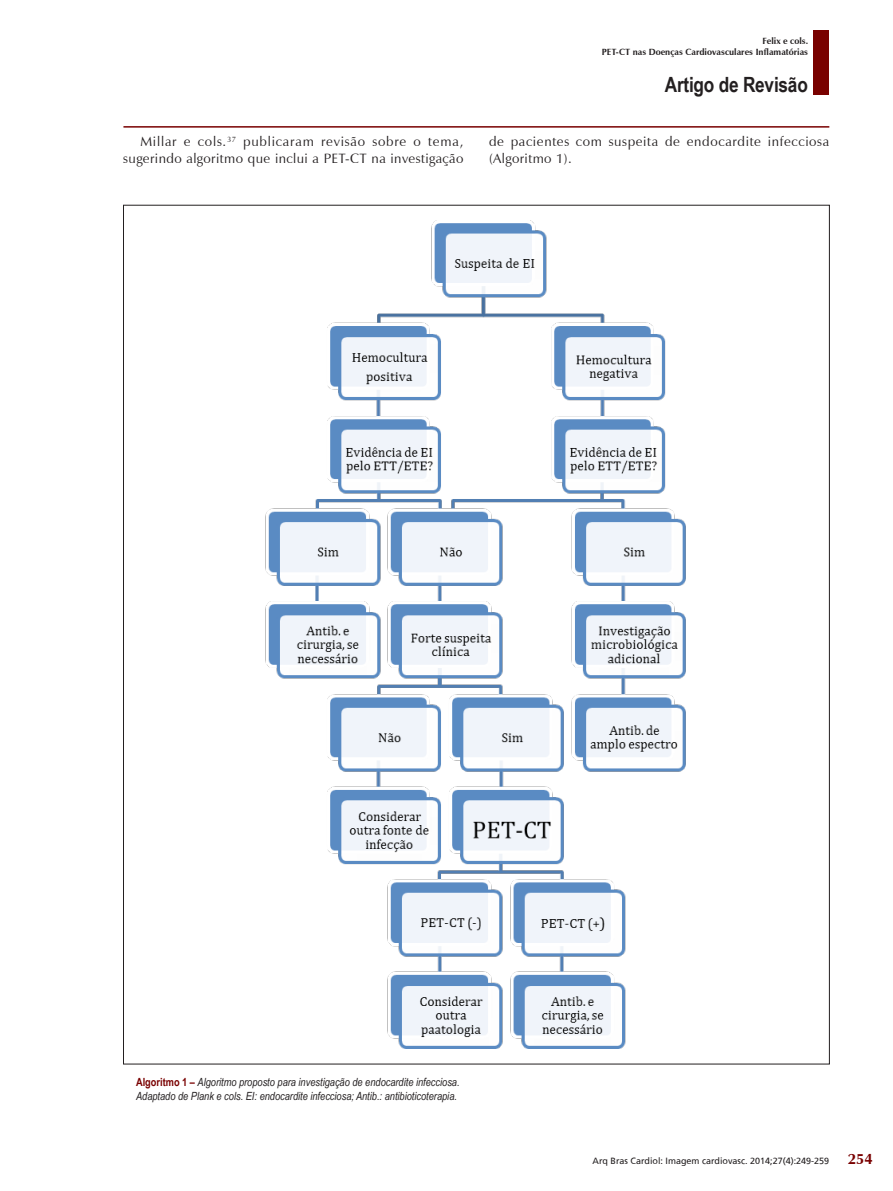
<style>
.page{position:relative;width:893px;height:1191px;background:#fff}
.page>*{position:absolute;margin:0;border:0;box-sizing:border-box;transform-origin:0 0}
.t1{font:700 21px "Arial Narrow";letter-spacing:-.01em;color:#231f20}
.t2{font:700 15px "Zapf Humanist 601 BT";color:#790100}
._01-TEXTO_BASICO{font:13.5px/16.2px "Zapf Humanist 601 BT";letter-spacing:.045em;color:#231f20;text-align:right}
._05_-_LEGENDA_TABELA{font:italic 11.25px "Arial Narrow";color:#231f20}
.t3{font:700 9px/10.8px "Zapf Humanist 601 BT";color:#231f20;text-align:right}
.t4{font:9px "Frutiger";color:#231f20}
.s1{font-weight:700;font-style:normal;color:#790100}
</style>
<div class="page">
<hr style="left:123px;top:126px;width:706px;height:2px;background:#790100">
<div style="left:813px;top:30px;width:16px;height:64px;background:#790100"></div>
<img style="left:265px;top:221px;width:421px;height:827px">
<p class="t3" style="left:602px;top:36px;width:208px">Felix e cols.<br>PET-CT nas Doenças Cardiovasculares Inflamatórias</p>
<h1 class="t1" style="left:665px;top:69px;width:145px">Artigo de Revisão</h1>
<p class="_01-TEXTO_BASICO" style="left:123px;top:134px;width:342px">Millar e cols.<sup>37</sup> publicaram revisão sobre o tema, sugerindo algoritmo que inclui a PET-CT na investigação</p>
<p class="_01-TEXTO_BASICO" style="left:489px;top:134px;width:342px;text-align:left">de pacientes com suspeita de endocardite infecciosa (Algoritmo 1).</p>
<p class="_05_-_LEGENDA_TABELA" style="left:136px;top:1074px;width:325px"><span class="s1">Algoritmo 1 –</span> Algoritmo proposto para investigação de endocardite infecciosa.</p>
<p class="_05_-_LEGENDA_TABELA" style="left:136px;top:1088px;width:322px">Adaptado de Plank e cols. EI: endocardite infecciosa; Antib.: antibioticoterapia.</p>
<p class="t4" style="left:593px;top:1155px;width:238px">Arq Bras Cardiol: Imagem cardiovasc. 2014;27(4):249-259</p>
<p class="t2" style="left:848px;top:1149px;width:26px">254</p>
</div>
